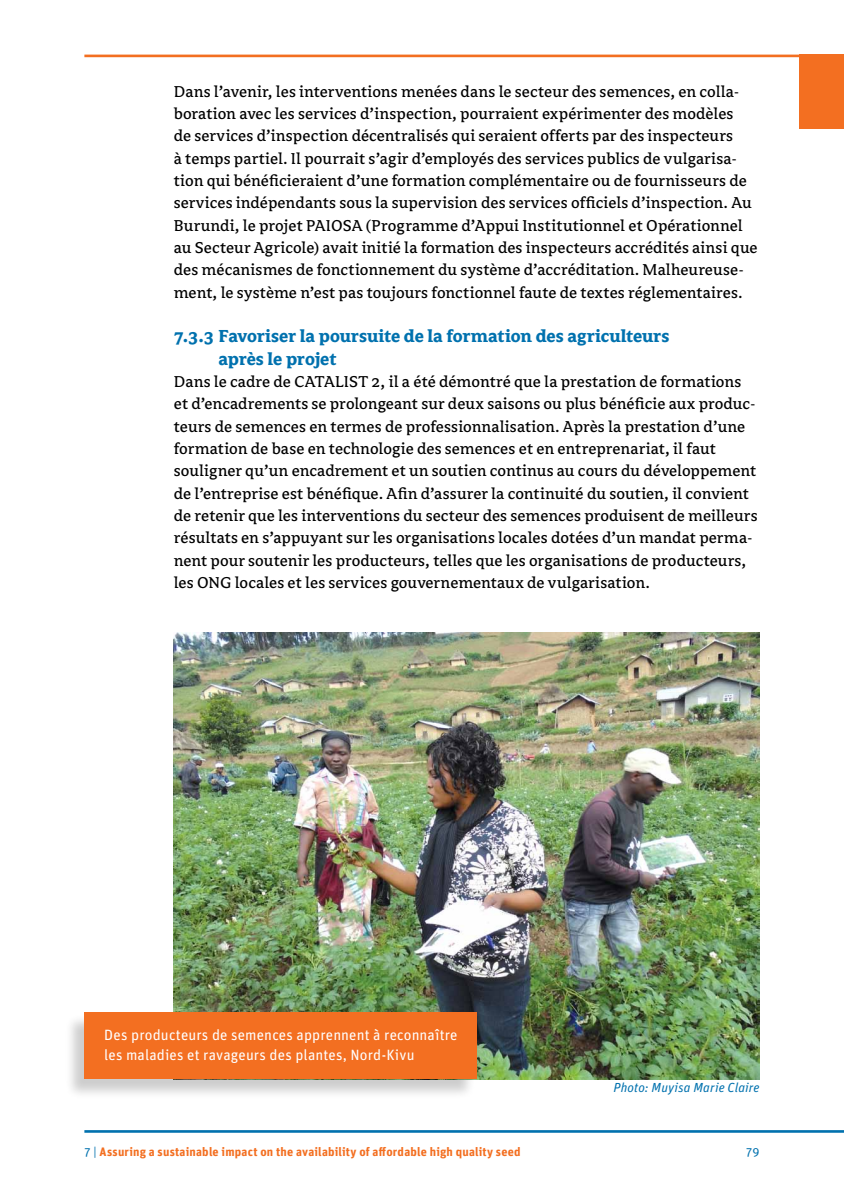
<style>
.page{position:relative;width:844px;height:1191px;background:#fff}
.page>*{position:absolute;margin:0;border:0;box-sizing:border-box;transform-origin:0 0}
.t1{font:700 19.25px/22.4px "Avance";color:#0071ae}
.t2{font:17.5px/22.4px "Avance";color:#000}
.t3{font:14.88px/19.9px "Unit";letter-spacing:.01em;color:#fff}
.t4{font:italic 13.12px "Unit";letter-spacing:.01em;color:#0071ae}
.t5{font:700 12.25px "Unit";letter-spacing:.02em;color:#f36f21}
.t6{font:12.25px "Unit";color:#0071ae}
.s1{font-weight:400;color:#0071ae}
.s2{font-family:"Unit Regular SC";font-weight:400;color:#0071ae}
</style>
<div class="page">
<div style="left:799px;top:55px;width:44px;height:74px;background:#f36f21"></div>
<hr style="left:84px;top:55px;width:759px;height:2px;background:#f36f21">
<hr style="left:84px;top:1130px;width:759px;height:2px;background:#0071ae">
<img style="left:174px;top:632px;width:585px;height:447px">
<div style="left:64px;top:1013px;width:412px;height:86px;background:#000;opacity:.2"></div>
<div style="left:84px;top:1012px;width:392px;height:67px;background:#f36f21"></div>
<p class="t2" style="left:174px;top:81px;width:585px">Dans l’avenir, les interventions menées dans le secteur des semences, en colla&shy;boration avec les services d’inspection, pourraient expérimenter des modèles<br>de services d’inspection décentralisés qui seraient offerts par des inspecteurs<br>à temps partiel. Il pourrait s’agir d’employés des services publics de vulgarisa&shy;tion qui bénéficieraient d’une formation complémentaire ou de fournisseurs de services indépendants sous la supervision des services officiels d’inspection. Au Burundi, le projet PAIOSA (Programme d’Appui Institutionnel et Opérationnel au Secteur Agricole) avait initié la formation des inspecteurs accrédités ainsi que des mécanismes de fonctionnement du système d’accréditation. Malheureuse&shy;ment, le système n’est pas toujours fonctionnel faute de textes réglementaires.</p>
<p class="t1" style="left:218px;top:325px;width:452px;text-indent:-45px">7.3.3 Favoriser la poursuite de la formation des agriculteurs après le projet</p>
<p class="t2" style="left:174px;top:371px;width:585px">Dans le cadre de CATALIST 2, il a été démontré que la prestation de formations et d’encadrements se prolongeant sur deux saisons ou plus bénéficie aux produc&shy;teurs de semences en termes de professionnalisation. Après la prestation d’une formation de base en technologie des semences et en entreprenariat, il faut souligner qu’un encadrement et un soutien continus au cours du développement de l’entreprise est bénéfique. Afin d’assurer la continuité du soutien, il convient de retenir que les interventions du secteur des semences produisent de meilleurs résultats en s’appuyant sur les organisations locales dotées d’un mandat perma&shy;nent pour soutenir les producteurs, telles que les organisations de producteurs, les ONG locales et les services gouvernementaux de vulgarisation.</p>
<p class="t3" style="left:104px;top:1024px;width:355px">Des producteurs de semences apprennent à reconnaître les maladies et ravageurs des plantes, Nord-Kivu</p>
<p class="t4" style="left:613px;top:1079px;width:147px">Photo: Muyisa Marie Claire</p>
<p class="t5" style="left:84px;top:1144px;width:438px"><span class="s1">7</span> <span class="s2">|</span> Assuring a sustainable impact on the availability of affordable high quality seed</p>
<p class="t6" style="left:746px;top:1144px;width:15px">79</p>
</div>
